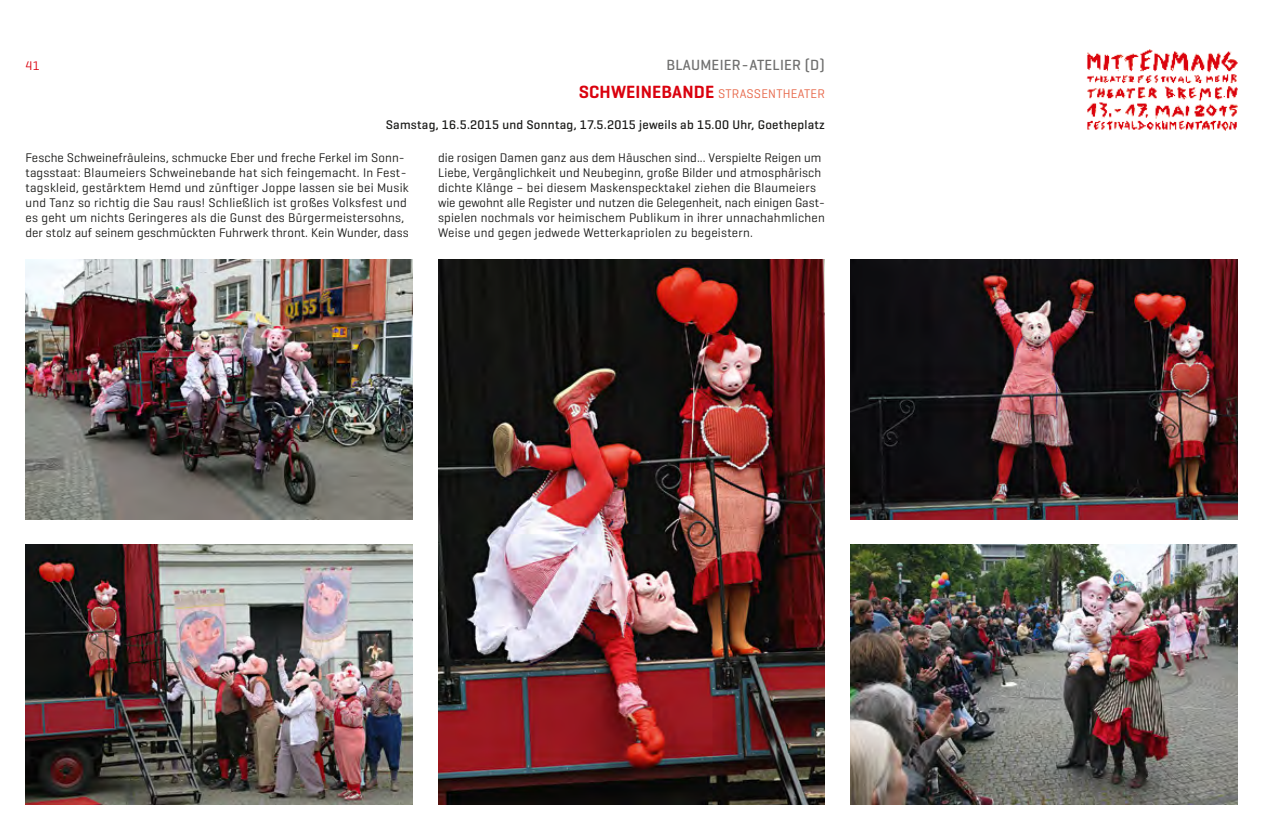
<style>
.page{position:relative;width:1263px;height:830px;background:#fff}
.page>*{position:absolute;margin:0;border:0;box-sizing:border-box;transform-origin:0 0}
.t1{font:500 15px "Geogrotesque";letter-spacing:.015em;color:#6f6f6e}
.t2{font:12.75px/15px "Geogrotesque";letter-spacing:.02em;color:#1a1a18}
.t3{font:500 12.75px "Geogrotesque";letter-spacing:.02em;color:#1a1a18}
.t4{font:12.75px "Geogrotesque";letter-spacing:.02em;color:#e76648}
.t5{font:12.75px "Geogrotesque";color:#da020e}
.s1{font-weight:600;font-size:18px;color:#da020e}
</style>
<div class="page">
<img style="left:1086px;top:49px;width:152px;height:82px">
<img style="left:850px;top:544px;width:387px;height:260px">
<img style="left:26px;top:544px;width:386px;height:260px">
<img style="left:26px;top:259px;width:386px;height:260px">
<img style="left:438px;top:259px;width:387px;height:545px">
<img style="left:850px;top:259px;width:387px;height:260px">
<p class="t5" style="left:26px;top:57px;width:16px">41</p>
<p class="t1" style="left:666px;top:56px;width:160px">BLAUMEIER-ATELIER (D)</p>
<p class="t4" style="left:579px;top:86px;width:248px"><span class="s1">SCHWEINEBANDE</span> STRASSENTHEATER</p>
<p class="t3" style="left:386px;top:117px;width:441px">Samstag, 16.5.2015 und Sonntag, 17.5.2015 jeweils ab 15.00 Uhr, Goetheplatz</p>
<p class="t2" style="left:26px;top:150px;width:385px">Fesche Schweinefräuleins, schmucke Eber und freche Ferkel im Sonn-- tagsstaat: Blaumeiers Schweinebande hat sich feingemacht. In Fest-- tagskleid, gestärktem Hemd und zünftiger Joppe lassen sie bei Musik und Tanz so richtig die Sau raus! Schließlich ist großes Volksfest und es geht um nichts Geringeres als die Gunst des Bürgermeistersohns, der stolz auf seinem geschmückten Fuhrwerk thront. Kein Wunder, dass</p>
<p class="t2" style="left:438px;top:150px;width:385px">die rosigen Damen ganz aus dem Häuschen sind... Verspielte Reigen um Liebe, Vergänglichkeit und Neubeginn, große Bilder und atmosphärisch dichte Klänge – bei diesem Maskenspecktakel ziehen die Blaumeiers wie gewohnt alle Register und nutzen die Gelegenheit, nach einigen Gast--</p>
<p class="t2" style="left:438px;top:210px;width:388px">spielen nochmals vor heimischem Publikum in ihrer unnachahmlichen<br>Weise und gegen jedwede Wetterkapriolen zu begeistern.</p>
</div>
